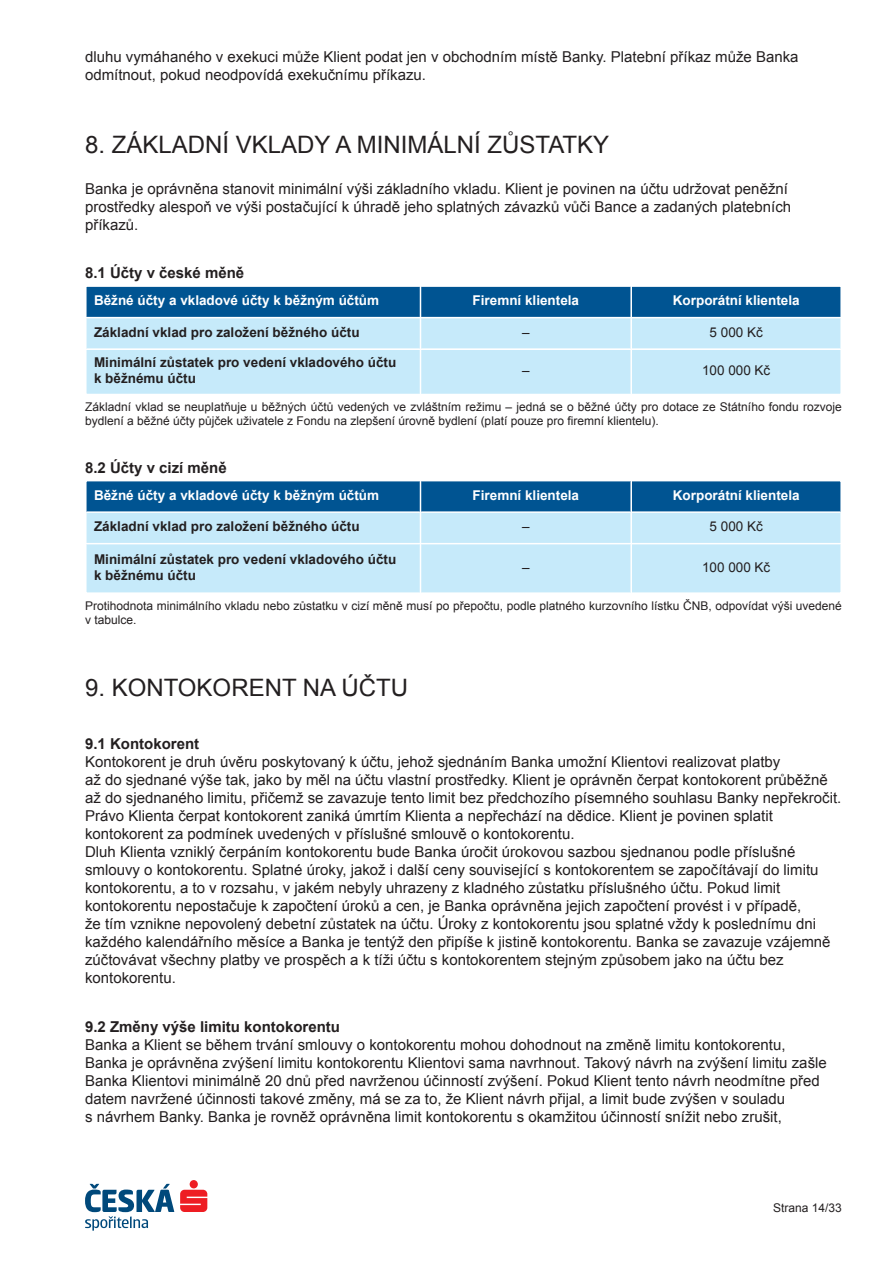
<style>
.page{position:relative;width:893px;height:1263px;background:#fff}
.page>*{position:absolute;margin:0;border:0;box-sizing:border-box;transform-origin:0 0}
.t1{font:24px "Arial";color:#231f20}
.t2{font:15px/18px "Arial";color:#231f20}
.t3{font:700 15px "Arial";color:#231f20}
.t4{font:700 13.5px/16.2px "Arial";color:#231f20}
.t5{font:700 13.5px "Arial";color:#fff}
.t6{font:13.5px "Arial";color:#231f20}
.t7{font:12px/14.4px "Arial";color:#231f20}
</style>
<div class="page">
<svg style="left:180px;top:1180px;width:27px;height:32px"></svg>
<svg style="left:85px;top:1184px;width:89px;height:46px"></svg>
<svg style="left:86px;top:286px;width:755px;height:108px;background:#8ebfdc"></svg>
<hr style="left:420px;top:287px;width:1px;height:107px;background:#fff">
<hr style="left:630px;top:287px;width:2px;height:107px;background:#fff">
<hr style="left:87px;top:317px;width:333px;height:1px;background:#fff">
<hr style="left:421px;top:317px;width:209px;height:1px;background:#fff">
<hr style="left:632px;top:317px;width:208px;height:1px;background:#fff">
<hr style="left:87px;top:348px;width:333px;height:2px;background:#fff">
<hr style="left:421px;top:348px;width:209px;height:2px;background:#fff">
<hr style="left:632px;top:348px;width:208px;height:2px;background:#fff">
<svg style="left:86px;top:481px;width:755px;height:112px;background:#91c1dd"></svg>
<hr style="left:420px;top:481px;width:1px;height:111px;background:#fff">
<hr style="left:630px;top:481px;width:2px;height:111px;background:#fff">
<hr style="left:87px;top:511px;width:333px;height:2px;background:#fff">
<hr style="left:421px;top:511px;width:209px;height:2px;background:#fff">
<hr style="left:632px;top:511px;width:208px;height:2px;background:#fff">
<hr style="left:87px;top:543px;width:333px;height:1px;background:#fff">
<hr style="left:421px;top:543px;width:209px;height:1px;background:#fff">
<hr style="left:632px;top:543px;width:208px;height:1px;background:#fff">
<p class="t2" style="left:85px;top:48px;width:715px">dluhu vymáhaného v exekuci může Klient podat jen v obchodním místě Banky. Platební příkaz může Banka odmítnout, pokud neodpovídá exekučnímu příkazu.</p>
<h1 class="t1" style="left:85px;top:132px;width:526px">8. ZÁKLADNÍ VKLADY A MINIMÁLNÍ ZŮSTATKY</h1>
<p class="t2" style="left:85px;top:179px;width:708px">Banka je oprávněna stanovit minimální výši základního vkladu. Klient je povinen na účtu udržovat peněžní prostředky alespoň ve výši postačující k úhradě jeho splatných závazků vůči Bance a zadaných platebních příkazů.</p>
<p class="t3" style="left:85px;top:265px;width:161px">8.1 Účty v české měně</p>
<p class="t5" style="left:94px;top:293px;width:287px">Běžné účty a vkladové účty k běžným účtům</p>
<p class="t5" style="left:473px;top:293px;width:108px">Firemní klientela</p>
<p class="t5" style="left:673px;top:293px;width:128px">Korporátní klientela</p>
<p class="t4" style="left:94px;top:324px;width:267px">Základní vklad pro založení běžného účtu</p>
<p class="t6" style="left:522px;top:325px;width:9px">–</p>
<p class="t6" style="left:710px;top:325px;width:55px">5 000 Kč</p>
<p class="t4" style="left:94px;top:354px;width:304px">Minimální zůstatek pro vedení vkladového účtu k běžnému účtu</p>
<p class="t6" style="left:522px;top:363px;width:9px">–</p>
<p class="t6" style="left:702px;top:363px;width:70px">100 000 Kč</p>
<p class="t7" style="left:85px;top:400px;width:758px">Základní vklad se neuplatňuje u běžných účtů vedených ve zvláštním režimu – jedná se o běžné účty pro dotace ze Státního fondu rozvoje bydlení a běžné účty půjček uživatele z Fondu na zlepšení úrovně bydlení (platí pouze pro firemní klientelu).</p>
<p class="t3" style="left:85px;top:459px;width:143px">8.2 Účty v cizí měně</p>
<p class="t5" style="left:94px;top:488px;width:287px">Běžné účty a vkladové účty k běžným účtům</p>
<p class="t5" style="left:473px;top:488px;width:108px">Firemní klientela</p>
<p class="t5" style="left:673px;top:488px;width:128px">Korporátní klientela</p>
<p class="t4" style="left:94px;top:519px;width:267px">Základní vklad pro založení běžného účtu</p>
<p class="t6" style="left:522px;top:519px;width:9px">–</p>
<p class="t6" style="left:710px;top:519px;width:55px">5 000 Kč</p>
<p class="t4" style="left:94px;top:551px;width:304px">Minimální zůstatek pro vedení vkladového účtu k běžnému účtu</p>
<p class="t6" style="left:522px;top:560px;width:9px">–</p>
<p class="t6" style="left:702px;top:560px;width:70px">100 000 Kč</p>
<p class="t7" style="left:85px;top:598px;width:758px">Protihodnota minimálního vkladu nebo zůstatku v cizí měně musí po přepočtu, podle platného kurzovního lístku ČNB, odpovídat výši uvedené v tabulce.</p>
<h1 class="t1" style="left:85px;top:674px;width:325px">9. KONTOKORENT NA ÚČTU</h1>
<p class="t3" style="left:85px;top:735px;width:116px">9.1 Kontokorent</p>
<p class="t2" style="left:85px;top:753px;width:758px">Kontokorent je druh úvěru poskytovaný k účtu, jehož sjednáním Banka umožní Klientovi realizovat platby<br>až do sjednané výše tak, jako by měl na účtu vlastní prostředky. Klient je oprávněn čerpat kontokorent průběžně až do sjednaného limitu, přičemž se zavazuje tento limit bez předchozího písemného souhlasu Banky nepřekročit.<br>Právo Klienta čerpat kontokorent zaniká úmrtím Klienta a nepřechází na dědice. Klient je povinen splatit kontokorent za podmínek uvedených v příslušné smlouvě o kontokorentu.<br>Dluh Klienta vzniklý čerpáním kontokorentu bude Banka úročit úrokovou sazbou sjednanou podle příslušné smlouvy o kontokorentu. Splatné úroky, jakož i další ceny související s kontokorentem se započítávají do limitu kontokorentu, a to v rozsahu, v jakém nebyly uhrazeny z kladného zůstatku příslušného účtu. Pokud limit kontokorentu nepostačuje k započtení úroků a cen, je Banka oprávněna jejich započtení provést i v případě,<br>že tím vznikne nepovolený debetní zůstatek na účtu. Úroky z kontokorentu jsou splatné vždy k poslednímu dni každého kalendářního měsíce a Banka je tentýž den připíše k jistině kontokorentu. Banka se zavazuje vzájemně zúčtovávat všechny platby ve prospěch a k tíži účtu s kontokorentem stejným způsobem jako na účtu bez kontokorentu.</p>
<p class="t3" style="left:85px;top:1018px;width:257px">9.2 Změny výše limitu kontokorentu</p>
<p class="t2" style="left:85px;top:1036px;width:743px">Banka a Klient se během trvání smlouvy o kontokorentu mohou dohodnout na změně limitu kontokorentu, Banka je oprávněna zvýšení limitu kontokorentu Klientovi sama navrhnout. Takový návrh na zvýšení limitu zašle Banka Klientovi minimálně 20 dnů před navrženou účinností zvýšení. Pokud Klient tento návrh neodmítne před datem navržené účinnosti takové změny, má se za to, že Klient návrh přijal, a limit bude zvýšen v souladu<br>s návrhem Banky. Banka je rovněž oprávněna limit kontokorentu s okamžitou účinností snížit nebo zrušit,</p>
<p class="t7" style="left:773px;top:1200px;width:70px">Strana 14/33</p>
</div>
